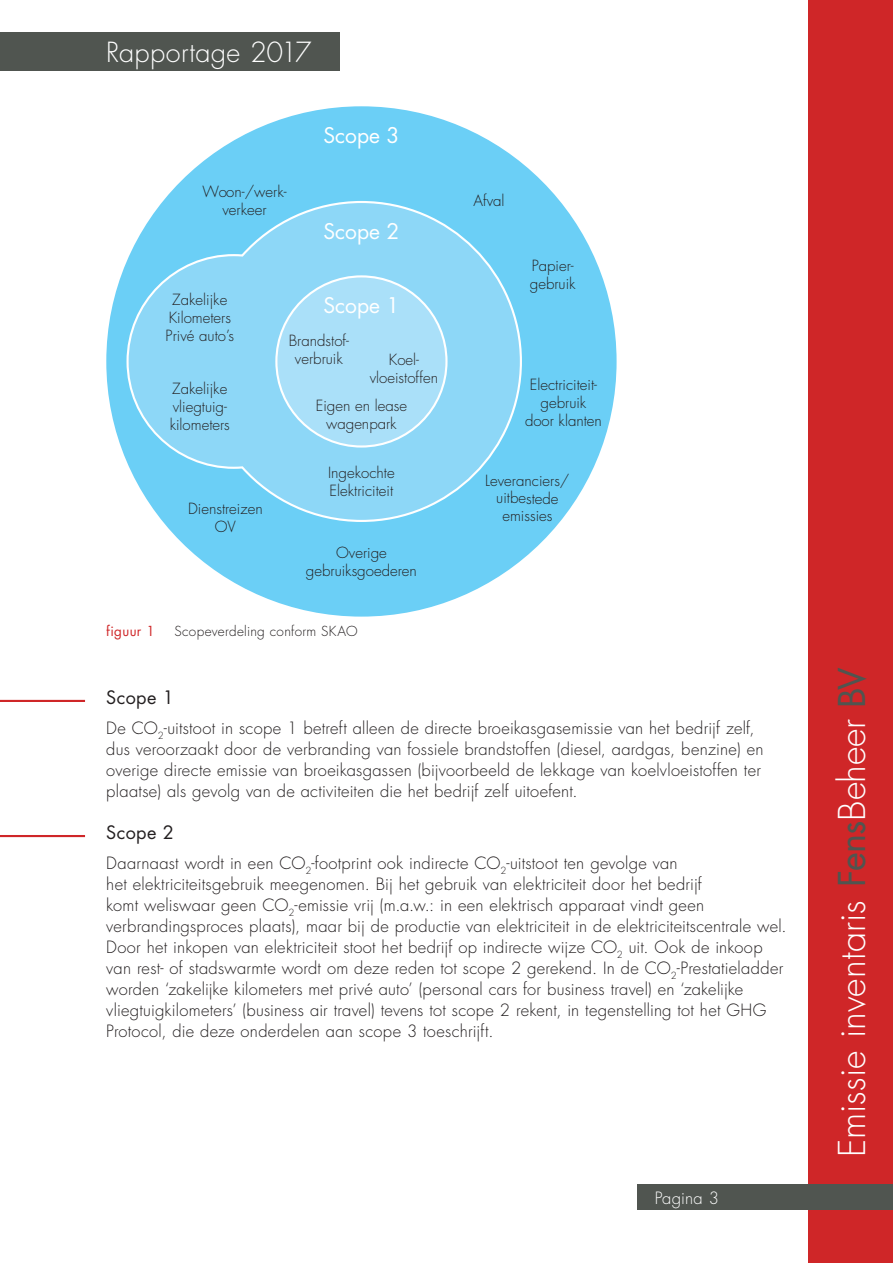
<style>
.page{position:relative;width:893px;height:1263px;background:#fff}
.page>*{position:absolute;margin:0;border:0;box-sizing:border-box;transform-origin:0 0}
.t1{font:300 36px "Futura Std";letter-spacing:-.005em;color:#fff}
.t2{font:300 27px "Futura Std";letter-spacing:.01em;color:#fff}
.t3{font:21px "Futura Std";color:#fff}
._0_0_Heading{font:18px "Futura Std";letter-spacing:.025em;color:#231f20}
.t4{font:300 16.5px/21px "Futura Std";letter-spacing:.015em;color:#231f20}
.t5{font:300 16.5px "Futura Std";letter-spacing:.005em;color:#fff}
.t6{font:300 15px/18px "Futura Std";color:#231f20;text-align:center}
.t7{font:300 13.5px "Futura Std";letter-spacing:.025em;color:#231f20}
.t8{font:13.5px "Futura Std";letter-spacing:.03em;color:#cf2628}
.s1{font-weight:400;color:#505550}
</style>
<div class="page">
<div style="left:808px;top:0;width:85px;height:1263px;background:#cf2628"></div>
<div style="left:638px;top:1184px;width:255px;height:26px;background:#505550"></div>
<div style="left:0;top:32px;width:340px;height:38px;background:#505550"></div>
<hr style="left:0;top:700px;width:85px;height:2px;background:#cf2628">
<hr style="left:0;top:835px;width:85px;height:2px;background:#cf2628">
<div style="left:106px;top:106px;width:511px;height:511px;background:#6bcff6;border-radius:50%"></div>
<svg style="left:125px;top:200px;width:397px;height:323px"></svg>
<div style="left:276px;top:276px;width:170px;height:170px;background:#aae0f9;border-radius:50%"></div>
<h2 class="t2" style="left:106px;top:36px;width:207px">Rapportage 2017</h2>
<p class="t6" style="left:202px;top:183px;width:86px">Woon-/werk&shy;verkeer</p>
<p class="t3" style="left:323px;top:122px;width:77px">Scope 3</p>
<p class="t3" style="left:323px;top:218px;width:77px">Scope 2</p>
<p class="t6" style="left:166px;top:291px;width:70px">Zakelijke<br>Kilometers<br>Privé auto’s</p>
<p class="t6" style="left:170px;top:380px;width:62px;text-align:left">Zakelijke vliegtuig&shy;kilometers</p>
<p class="t6" style="left:188px;top:500px;width:76px">Dienstreizen<br>OV</p>
<p class="t3" style="left:323px;top:292px;width:77px">Scope 1</p>
<p class="t6" style="left:289px;top:332px;width:62px">Brandstof&shy;verbruik</p>
<p class="t6" style="left:370px;top:351px;width:70px">Koel&shy;vloeistoffen</p>
<p class="t6" style="left:316px;top:397px;width:93px">Eigen en lease wagenpark</p>
<p class="t6" style="left:328px;top:464px;width:68px;text-align:left">Ingekochte<br>Elektriciteit</p>
<p class="t6" style="left:306px;top:544px;width:112px">Overige gebruiksgoederen</p>
<p class="t8" style="left:106px;top:623px;width:50px">figuur 1</p>
<p class="t7" style="left:174px;top:623px;width:185px">Scopeverdeling conform SKAO</p>
<p class="t6" style="left:473px;top:192px;width:33px">Afval</p>
<p class="t6" style="left:530px;top:257px;width:47px;text-align:left">Papier&shy;gebruik</p>
<p class="t6" style="left:525px;top:376px;width:78px">Electriciteit&shy;gebruik door klanten</p>
<p class="t6" style="left:485px;top:471px;width:86px">Leveranciers/ uitbestede emissies</p>
<p class="_0_0_Heading" style="left:106px;top:686px;width:69px">Scope 1</p>
<p class="t4" style="left:106px;top:718px;width:659px">De CO<sub>2</sub>-uitstoot in scope 1 betreft alleen de directe broeikasgasemissie van het bedrijf zelf, dus veroorzaakt door de verbranding van fossiele brandstoffen (diesel, aardgas, benzine) en overige directe emissie van broeikasgassen (bijvoorbeeld de lekkage van koelvloeistoffen ter plaatse) als gevolg van de activiteiten die het bedrijf zelf uitoefent.</p>
<p class="_0_0_Heading" style="left:106px;top:821px;width:69px">Scope 2</p>
<p class="t4" style="left:106px;top:853px;width:682px">Daarnaast wordt in een CO<sub>2</sub>-footprint ook indirecte CO<sub>2</sub>-uitstoot ten gevolge van<br>het elektriciteitsgebruik meegenomen. Bij het gebruik van elektriciteit door het bedrijf<br>komt weliswaar geen CO<sub>2</sub>-emissie vrij (m.a.w.: in een elektrisch apparaat vindt geen verbrandingsproces plaats), maar bij de productie van elektriciteit in de elektriciteitscentrale wel.<br>Door het inkopen van elektriciteit stoot het bedrijf op indirecte wijze CO<sub>2</sub> uit. Ook de inkoop van rest- of stadswarmte wordt om deze reden tot scope 2 gerekend. In de CO<sub>2</sub>-Prestatieladder worden ‘zakelijke kilometers met privé auto’ (personal cars for business travel) en ‘zakelijke vliegtuigkilometers’ (business air travel) tevens tot scope 2 rekent, in tegenstelling tot het GHG Protocol, die deze onderdelen aan scope 3 toeschrijft.</p>
<p class="t5" style="left:655px;top:1188px;width:66px">Pagina 3</p>
<h1 class="t1" style="left:830px;top:1157px;width:491px;rotate:-90deg">Emissie inventaris <span class="s1">Fens</span>Beheer <span class="s1">BV</span></h1>
</div>
